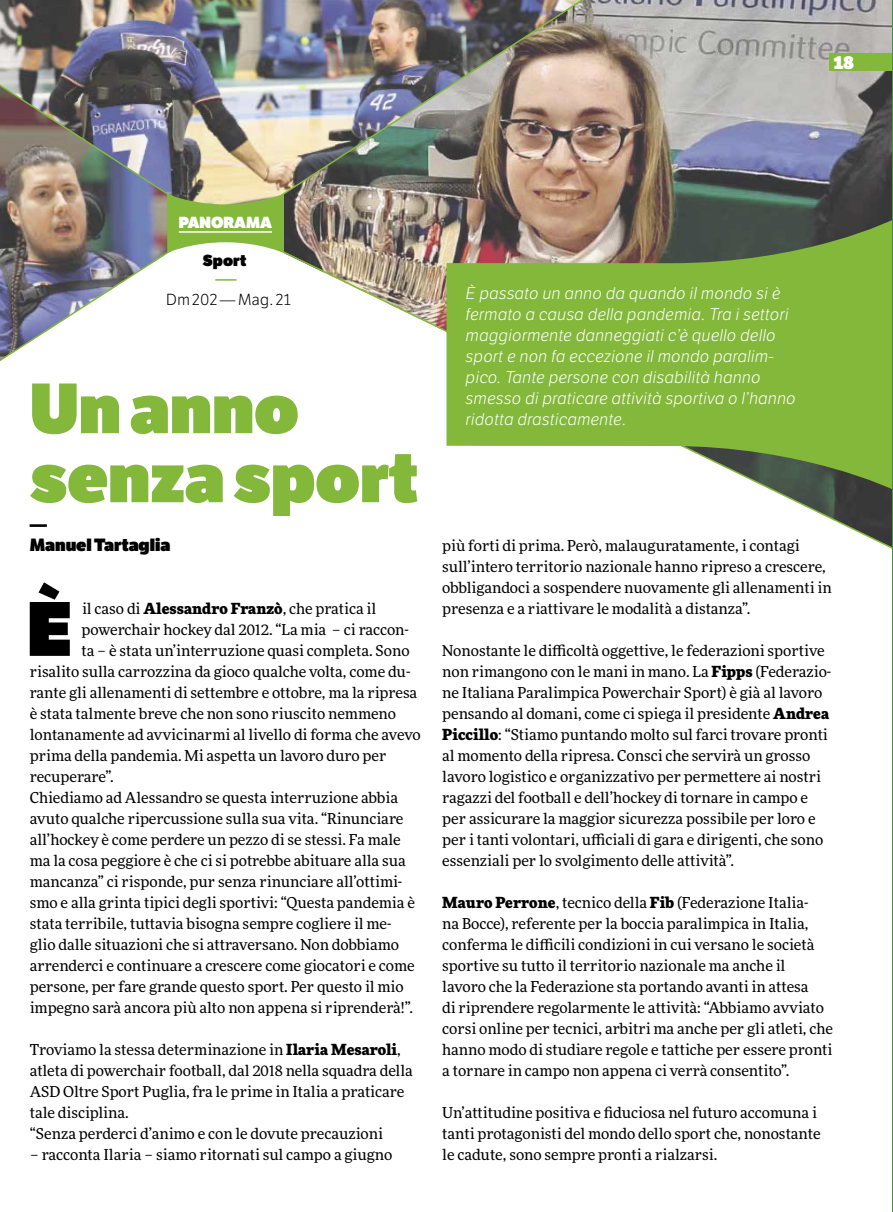
<style>
.page{position:relative;width:893px;height:1212px;background:#fff}
.page>*{position:absolute;margin:0;border:0;box-sizing:border-box;transform-origin:0 0}
.t1{font:800 74.85px "LFT Etica Display";color:#000}
.t2{font:800 69px/69px "LFT Etica Display";color:#83b83b}
.t3{font:800 18px "LFT Etica Display";color:#fff}
.t4{font:800 17.25px/21px "LFT Etica Display";color:#000}
.t5{font:italic 300 16.5px/21px "LFT Etica";letter-spacing:.025em;color:#fff}
.t6{font:300 15.6px "LFT Etica";letter-spacing:.02em;color:#000}
.t7{font:800 15.6px "LFT Etica Display";color:#fff}
.t8{font:800 15.6px "LFT Etica Display";color:#000}
.t9{font:15px/21px "More Pro";color:#000}
.s1{font-weight:900}
</style>
<div class="page">
<img style="left:283px;top:0;width:609px;height:247px">
<div style="left:829px;top:53px;width:64px;height:18px;background:#83b83b"></div>
<img style="left:283px;top:0;width:406px;height:199px">
<svg style="left:283px;top:247px;width:609px;height:302px"></svg>
<img style="left:0;top:253px;width:168px;height:109px">
<img style="left:0;top:0;width:283px;height:253px">
<hr style="left:179px;top:231px;width:93px;height:2px;background:#fff">
<hr style="left:215px;top:279px;width:22px;height:2px;background:#83b83b">
<svg style="left:446px;top:219px;width:446px;height:271px;background:#8bb054"></svg>
<hr style="left:892px;top:0;width:1px;height:1212px;background:#448f40">
<p class="t7" style="left:179px;top:212px;width:95px">PANORAMA</p>
<p class="t8" style="left:203px;top:251px;width:45px">Sport</p>
<p class="t3" style="left:833px;top:51px;width:22px">18</p>
<p class="t6" style="left:166px;top:290px;width:126px">Dm 202 — Mag. 21</p>
<p class="t5" style="left:466px;top:283px;width:331px">È passato un anno da quando il mondo si è fermato a causa della pandemia. Tra i settori maggiormente danneggiati c’è quello dello sport e non fa eccezione il mondo paralim&shy;pico. Tante persone con disabilità hanno smesso di praticare attività sportiva o l’hanno ridotta drasticamente.</p>
<h2 class="t2" style="left:30px;top:374px;width:389px">Un anno senza sport</h2>
<p class="t4" style="left:30px;top:513px;width:142px">—<br>Manuel Tartaglia</p>
<p class="t9" style="left:442px;top:534px;width:391px">più forti di prima. Però, malauguratamente, i contagi sull’intero territorio nazionale hanno ripreso a crescere, obbligandoci a sospendere nuovamente gli allenamenti in presenza e a riattivare le modalità a distanza”.</p>
<p class="t9" style="left:442px;top:639px;width:391px">Nonostante le difficoltà oggettive, le federazioni sportive non rimangono con le mani in mano. La <span class="s1">Fipps</span> (Federazio&shy;ne Italiana Paralimpica Powerchair Sport) è già al lavoro pensando al domani, come ci spiega il presidente <span class="s1">Andrea Piccillo</span>: “Stiamo puntando molto sul farci trovare pronti al momento della ripresa. Consci che servirà un grosso lavoro logistico e organizzativo per permettere ai nostri ragazzi del football e dell’hockey di tornare in campo e per assicurare la maggior sicurezza possibile per loro e per i tanti volontari, ufficiali di gara e dirigenti, che sono essenziali per lo svolgimento delle attività”.</p>
<p class="t9" style="left:442px;top:891px;width:392px"><span class="s1">Mauro Perrone</span>, tecnico della <span class="s1">Fib</span> (Federazione Italia-<br>na Bocce), referente per la boccia paralimpica in Italia, conferma le difficili condizioni in cui versano le società sportive su tutto il territorio nazionale ma anche il<br>lavoro che la Federazione sta portando avanti in attesa<br>di riprendere regolarmente le attività: “Abbiamo avviato corsi online per tecnici, arbitri ma anche per gli atleti, che hanno modo di studiare regole e tattiche per essere pronti a tornare in campo non appena ci verrà consentito”.</p>
<p class="t9" style="left:442px;top:1101px;width:380px">Un’attitudine positiva e fiduciosa nel futuro accomuna i tanti protagonisti del mondo dello sport che, nonostante le cadute, sono sempre pronti a rialzarsi.</p>
<h1 class="t1" style="left:27px;top:582px;width:46px">È</h1>
<p class="t9" style="left:82px;top:597px;width:296px">il caso di <span class="s1">Alessandro Franzò</span>, che pratica il</p>
<p class="t9" style="left:81px;top:618px;width:329px">powerchair hockey dal 2012. “La mia – ci raccon-</p>
<p class="t9" style="left:81px;top:639px;width:330px">ta – è stata un’interruzione quasi completa. Sono</p>
<p class="t9" style="left:30px;top:660px;width:382px">risalito sulla carrozzina da gioco qualche volta, come du-</p>
<p class="t9" style="left:30px;top:681px;width:389px">rante gli allenamenti di settembre e ottobre, ma la ripresa</p>
<p class="t9" style="left:30px;top:702px;width:368px">è stata talmente breve che non sono riuscito nemmeno</p>
<p class="t9" style="left:30px;top:723px;width:393px">lontanamente ad avvicinarmi al livello di forma che avevo</p>
<p class="t9" style="left:30px;top:744px;width:358px">prima della pandemia. Mi aspetta un lavoro duro per</p>
<p class="t9" style="left:30px;top:765px;width:85px">recuperare”.</p>
<p class="t9" style="left:30px;top:786px;width:370px">Chiediamo ad Alessandro se questa interruzione abbia</p>
<p class="t9" style="left:30px;top:807px;width:375px">avuto qualche ripercussione sulla sua vita. “Rinunciare</p>
<p class="t9" style="left:30px;top:828px;width:373px">all’hockey è come perdere un pezzo di se stessi. Fa male</p>
<p class="t9" style="left:30px;top:849px;width:378px">ma la cosa peggiore è che ci si potrebbe abituare alla sua</p>
<p class="t9" style="left:30px;top:870px;width:374px">mancanza” ci risponde, pur senza rinunciare all’ottimi-</p>
<p class="t9" style="left:30px;top:891px;width:387px">smo e alla grinta tipici degli sportivi: “Questa pandemia è</p>
<p class="t9" style="left:30px;top:912px;width:363px">stata terribile, tuttavia bisogna sempre cogliere il me-</p>
<p class="t9" style="left:30px;top:933px;width:371px">glio dalle situazioni che si attraversano. Non dobbiamo</p>
<p class="t9" style="left:30px;top:954px;width:386px">arrenderci e continuare a crescere come giocatori e come</p>
<p class="t9" style="left:30px;top:975px;width:375px">persone, per fare grande questo sport. Per questo il mio</p>
<p class="t9" style="left:30px;top:996px;width:385px">impegno sarà ancora più alto non appena si riprenderà!”.</p>
<p class="t9" style="left:30px;top:1038px;width:384px">Troviamo la stessa determinazione in <span class="s1">Ilaria Mesaroli</span>, atleta di powerchair football, dal 2018 nella squadra della ASD Oltre Sport Puglia, fra le prime in Italia a praticare tale disciplina.<br>“Senza perderci d’animo e con le dovute precauzioni</p>
<p class="t9" style="left:30px;top:1143px;width:364px">– racconta Ilaria – siamo ritornati sul campo a giugno</p>
</div>
